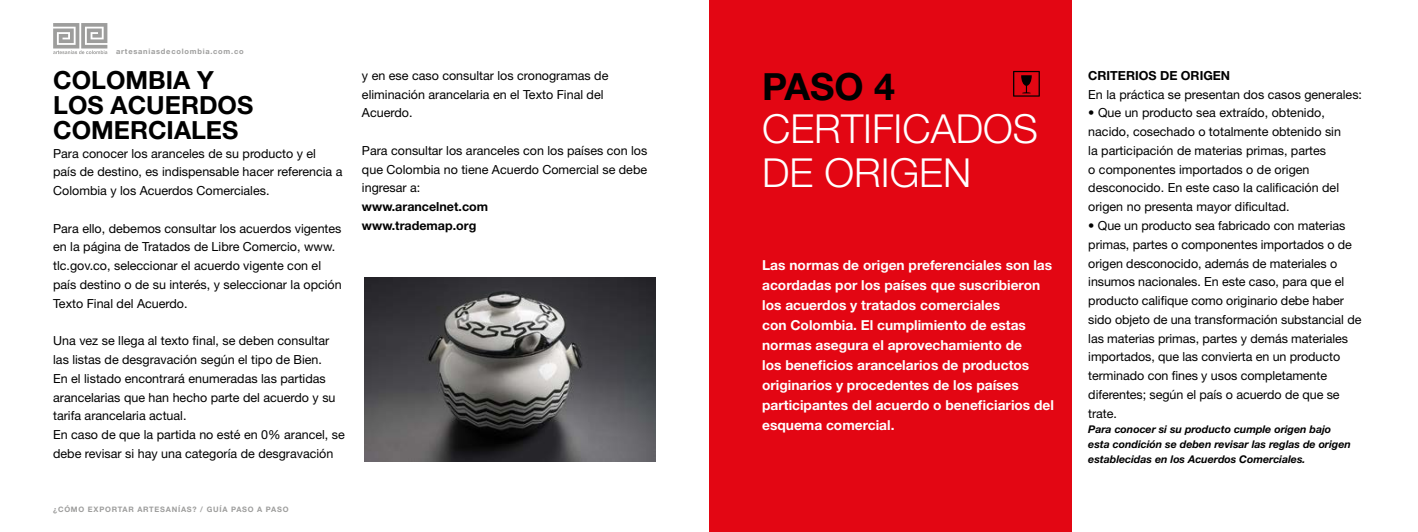
<style>
.page{position:relative;width:1418px;height:532px;background:#fff}
.page>*{position:absolute;margin:0;border:0;box-sizing:border-box;transform-origin:0 0}
.t1{font:300 40px/43.8px "Helvetica Neue LT Std";color:#fff}
.t2{font:700 37.5px "Helvetica Neue LT Std";color:#000}
.t3{font:700 25px/25px "Helvetica Neue LT Std";color:#000}
.t4{font:700 13.75px/20px "Helvetica Neue LT Std";color:#fff}
.t5{font:12.5px/18.8px "Helvetica Neue LT Std";color:#000}
.t6{font:700 12.5px/18.8px "Helvetica Neue LT Std";color:#000}
.t7{font:italic 700 10.62px/15px "Helvetica Neue LT Std";color:#000}
.t8{font:700 7.5px "Helvetica Neue LT Std";letter-spacing:.1em;color:#9d9d9c}
</style>
<div class="page">
<svg style="left:53px;top:23px;width:54px;height:31px"></svg>
<div style="left:709px;top:0;width:361px;height:531px;background:#e30613"></div>
<svg style="left:1013px;top:71px;width:26px;height:26px"></svg>
<img style="left:365px;top:277px;width:291px;height:184px">
<p class="t8" style="left:116px;top:47px;width:129px">artesaniasdecolombia.com.co</p>
<h3 class="t3" style="left:53px;top:67px;width:202px">COLOMBIA Y<br>LOS ACUERDOS<br>COMERCIALES</h3>
<p class="t5" style="left:53px;top:143px;width:291px">Para conocer los aranceles de su producto y el<br>país de destino, es indispensable hacer referencia a<br>Colombia y los Acuerdos Comerciales.</p>
<p class="t5" style="left:53px;top:218px;width:290px">Para ello, debemos consultar los acuerdos vigentes en la página de Tratados de Libre Comercio, www. tlc.gov.co, seleccionar el acuerdo vigente con el país destino o de su interés, y seleccionar la opción Texto Final del Acuerdo.</p>
<p class="t5" style="left:53px;top:331px;width:293px">Una vez se llega al texto final, se deben consultar las listas de desgravación según el tipo de Bien.<br>En el listado encontrará enumeradas las partidas arancelarias que han hecho parte del acuerdo y su tarifa arancelaria actual.<br>En caso de que la partida no esté en 0% arancel, se debe revisar si hay una categoría de desgravación</p>
<p class="t5" style="left:362px;top:66px;width:248px">y en ese caso consultar los cronogramas de eliminación arancelaria en el Texto Final del<br>Acuerdo.</p>
<p class="t5" style="left:362px;top:141px;width:287px;text-align:justify">Para consultar los aranceles con los países con los que Colombia no tiene Acuerdo Comercial se debe ingresar a:</p>
<p class="t6" style="left:362px;top:197px;width:128px">www.arancelnet.com www.trademap.org</p>
<p class="t8" style="left:53px;top:504px;width:237px">¿CÓMO EXPORTAR ARTESANÍAS? / GUÍA PASO A PASO</p>
<h2 class="t2" style="left:762px;top:63px;width:134px">PASO 4</h2>
<h1 class="t1" style="left:762px;top:106px;width:277px">CERTIFICADOS<br>DE ORIGEN</h1>
<p class="t4" style="left:762px;top:254px;width:293px">Las normas de origen preferenciales son las acordadas por los países que suscribieron los acuerdos y tratados comerciales<br>con Colombia. El cumplimiento de estas normas asegura el aprovechamiento de<br>los beneficios arancelarios de productos originarios y procedentes de los países participantes del acuerdo o beneficiarios del esquema comercial.</p>
<p class="t6" style="left:1088px;top:66px;width:143px">CRITERIOS DE ORIGEN</p>
<p class="t5" style="left:1088px;top:85px;width:275px">En la práctica se presentan dos casos generales:</p>
<p class="t5" style="left:1088px;top:103px;width:254px">• Que un producto sea extraído, obtenido, nacido, cosechado o totalmente obtenido sin la participación de materias primas, partes<br>o componentes importados o de origen desconocido. En este caso la calificación del origen no presenta mayor dificultad.</p>
<p class="t5" style="left:1088px;top:216px;width:275px">• Que un producto sea fabricado con materias primas, partes o componentes importados o de origen desconocido, además de materiales o insumos nacionales. En este caso, para que el producto califique como originario debe haber sido objeto de una transformación substancial de las materias primas, partes y demás materiales importados, que las convierta en un producto terminado con fines y usos completamente diferentes; según el país o acuerdo de que se trate.</p>
<p class="t7" style="left:1088px;top:421px;width:264px">Para conocer si su producto cumple origen bajo esta condición se deben revisar las reglas de origen establecidas en los Acuerdos Comerciales.</p>
</div>
